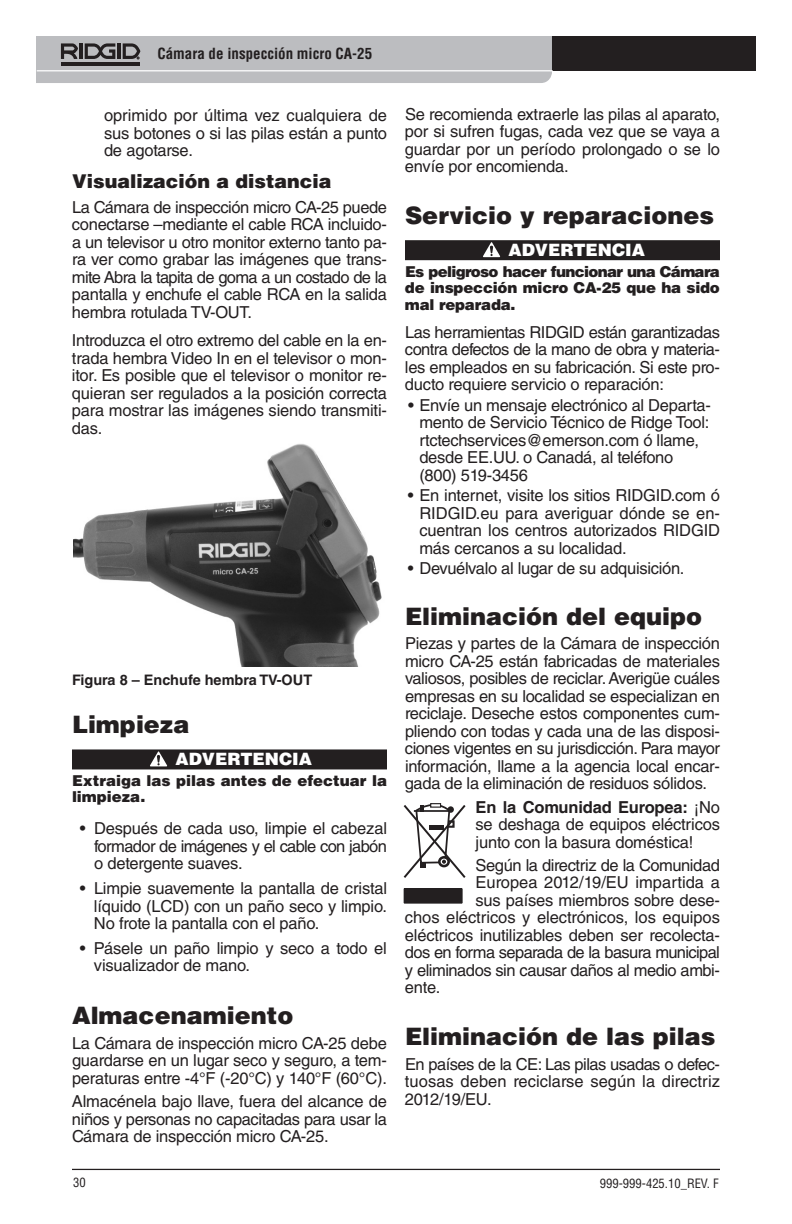
<style>
.page{position:relative;width:792px;height:1224px;background:#fff}
.page>*{position:absolute;margin:0;border:0;box-sizing:border-box;transform-origin:0 0}
.t1{font:900 24px "Helvetica LT Std";color:#231f20}
.t2{font:900 19px "Helvetica LT Std";color:#231f20}
.t3{font:900 17px "Helvetica LT Std";color:#fff}
.t4{font:16.4px/17.6px "Helvetica LT Std";letter-spacing:-.01em;color:#231f20;text-align:justify}
.t5{font:16.4px "Helvetica LT Std";letter-spacing:-.04em;color:#231f20}
.t6{font:16.4px "Helvetica LT Std";letter-spacing:-.03em;color:#231f20}
.t7{font:900 15px/16.4px "Helvetica LT Std";letter-spacing:-.015em;color:#231f20}
.t8{font:700 condensed 15px "Helvetica LT Std";color:#231f20}
.t9{font:700 14.4px "Helvetica LT Std";color:#231f20}
.t10{font:condensed 12.6px "Helvetica LT Std";color:#231f20}
.s1{font-weight:700}
</style>
<div class="page">
<div style="left:72px;top:749px;width:315px;height:20px;background:#231f20"></div>
<svg style="left:150px;top:765px;width:18px;height:2px"></svg>
<svg style="left:150px;top:751px;width:17px;height:15px"></svg>
<div style="left:405px;top:240px;width:315px;height:20px;background:#231f20"></div>
<svg style="left:483px;top:256px;width:18px;height:2px"></svg>
<svg style="left:483px;top:242px;width:17px;height:15px"></svg>
<svg style="left:404px;top:803px;width:62px;height:75px"></svg>
<div style="left:404px;top:889px;width:58px;height:14px;background:#231f20"></div>
<div style="left:403px;top:37px;width:353px;height:34px;background:#231f20"></div>
<hr style="left:37px;top:70px;width:516px;height:1px;background:#fff">
<svg style="left:36px;top:36px;width:516px;height:47px;background:#b7b8bb"></svg>
<hr style="left:72px;top:1169px;width:648px;height:1px;background:#231f20">
<img style="left:73px;top:444px;width:309px;height:223px">
<p class="t8" style="left:157px;top:48px;width:216px">Cámara de inspección micro CA-25</p>
<p class="t4" style="left:104px;top:108px;width:285px">oprimido por última vez cualquiera de sus botones o si las pilas están a punto de agotarse.</p>
<p class="t2" style="left:72px;top:175px;width:261px">Visualización a distancia</p>
<p class="t4" style="left:72px;top:200px;width:317px">La Cámara de inspección micro CA-25 puede conectarse –mediante el cable RCA incluido&shy;a un televisor u otro monitor externo tanto pa&shy;ra ver como grabar las imágenes que trans&shy;mite Abra la tapita de goma a un costado de la pantalla y enchufe el cable RCA en la salida hembra rotulada TV-OUT.</p>
<p class="t4" style="left:72px;top:333px;width:317px">Introduzca el otro extremo del cable en la en&shy;trada hembra Video In en el televisor o mon&shy;itor. Es posible que el televisor o monitor re&shy;quieran ser regulados a la posición correcta para mostrar las imágenes siendo transmiti&shy;das.</p>
<p class="t9" style="left:72px;top:674px;width:242px">Figura 8 – Enchufe hembra TV-OUT</p>
<h1 class="t1" style="left:72px;top:716px;width:119px">Limpieza</h1>
<p class="t3" style="left:175px;top:753px;width:138px">ADVERTENCIA</p>
<p class="t7" style="left:72px;top:774px;width:317px">Extraiga las pilas antes de efectuar la limpieza.</p>
<p class="t4" style="left:94px;top:821px;width:295px;text-indent:-14px">• Después de cada uso, limpie el cabezal formador de imágenes y el cable con jabón o detergente suaves.</p>
<p class="t4" style="left:94px;top:881px;width:295px;text-indent:-14px">• Limpie suavemente la pantalla de cristal líquido (LCD) con un paño seco y limpio.<br>No frote la pantalla con el paño.</p>
<p class="t4" style="left:94px;top:941px;width:295px;text-indent:-14px">• Pásele un paño limpio y seco a todo el visualizador de mano.</p>
<h1 class="t1" style="left:72px;top:1007px;width:223px">Almacenamiento</h1>
<p class="t4" style="left:72px;top:1036px;width:317px">La Cámara de inspección micro CA-25 debe guardarse en un lugar seco y seguro, a tem&shy;peraturas entre -4°F (-20°C) y 140°F (60°C).</p>
<p class="t4" style="left:72px;top:1094px;width:317px">Almacénela bajo llave, fuera del alcance de niños y personas no capacitadas para usar la Cámara de inspección micro CA-25.</p>
<p class="t4" style="left:405px;top:107px;width:317px">Se recomienda extraerle las pilas al aparato, por si sufren fugas, cada vez que se vaya a guardar por un período prolongado o se lo envíe por encomienda.</p>
<h1 class="t1" style="left:405px;top:207px;width:311px">Servicio y reparaciones</h1>
<p class="t3" style="left:508px;top:244px;width:138px">ADVERTENCIA</p>
<p class="t7" style="left:405px;top:264px;width:316px;text-align:justify">Es peligroso hacer funcionar una Cámara de inspección micro CA-25 que ha sido mal reparada.</p>
<p class="t4" style="left:405px;top:325px;width:317px">Las herramientas RIDGID están garantizadas contra defectos de la mano de obra y materia&shy;les empleados en su fabricación. Si este pro&shy;ducto requiere servicio o reparación:</p>
<p class="t4" style="left:419px;top:398px;width:293px;text-align:left;text-indent:-11px">• Envíe un mensaje electrónico al Departa&shy;mento de Servicio Técnico de Ridge Tool: rtctechservices@emerson.com ó llame, desde EE.UU. o Canadá, al teléfono (800) 519-3456</p>
<p class="t4" style="left:419px;top:488px;width:302px;text-indent:-12px">• En internet, visite los sitios RIDGID.com ó RIDGID.eu para averiguar dónde se en&shy;cuentran los centros autorizados RIDGID más cercanos a su localidad.</p>
<p class="t4" style="left:408px;top:561px;width:278px">• Devuélvalo al lugar de su adquisición.</p>
<h1 class="t1" style="left:405px;top:607px;width:299px">Eliminación del equipo</h1>
<p class="t4" style="left:405px;top:637px;width:317px">Piezas y partes de la Cámara de inspección micro CA-25 están fabricadas de materiales valiosos, posibles de reciclar.Averigüe cuáles empresas en su localidad se especializan en reciclaje. Deseche estos componentes cum&shy;pliendo con todas y cada una de las disposi&shy;ciones vigentes en su jurisdicción. Para mayor información, llame a la agencia local encar&shy;gada de la eliminación de residuos sólidos.</p>
<p class="t4" style="left:476px;top:800px;width:246px"><span class="s1">En la Comunidad Europea:</span> ¡No se deshaga de equipos eléctricos junto con la basura doméstica!</p>
<p class="t4" style="left:476px;top:858px;width:246px">Según la directriz de la Comunidad</p>
<p class="t4" style="left:476px;top:876px;width:246px">Europea 2012/19/EU impartida a</p>
<p class="t4" style="left:476px;top:893px;width:246px">sus países miembros sobre dese-</p>
<p class="t4" style="left:405px;top:911px;width:317px">chos eléctricos y electrónicos, los equipos</p>
<p class="t4" style="left:405px;top:928px;width:317px">eléctricos inutilizables deben ser recolecta-</p>
<p class="t5" style="left:405px;top:947px;width:316px">dos en forma separada de la basura municipal</p>
<p class="t6" style="left:405px;top:964px;width:317px">y eliminados sin causar daños al medio ambi-</p>
<p class="t4" style="left:405px;top:981px;width:37px">ente.</p>
<h1 class="t1" style="left:405px;top:1028px;width:312px">Eliminación de las pilas</h1>
<p class="t4" style="left:405px;top:1057px;width:317px">En países de la CE: Las pilas usadas o defec&shy;tuosas deben reciclarse según la directriz 2012/19/EU.</p>
<p class="t10" style="left:73px;top:1178px;width:14px">30</p>
<p class="t10" style="left:600px;top:1179px;width:120px">999-999-425.10_REV. F</p>
</div>
